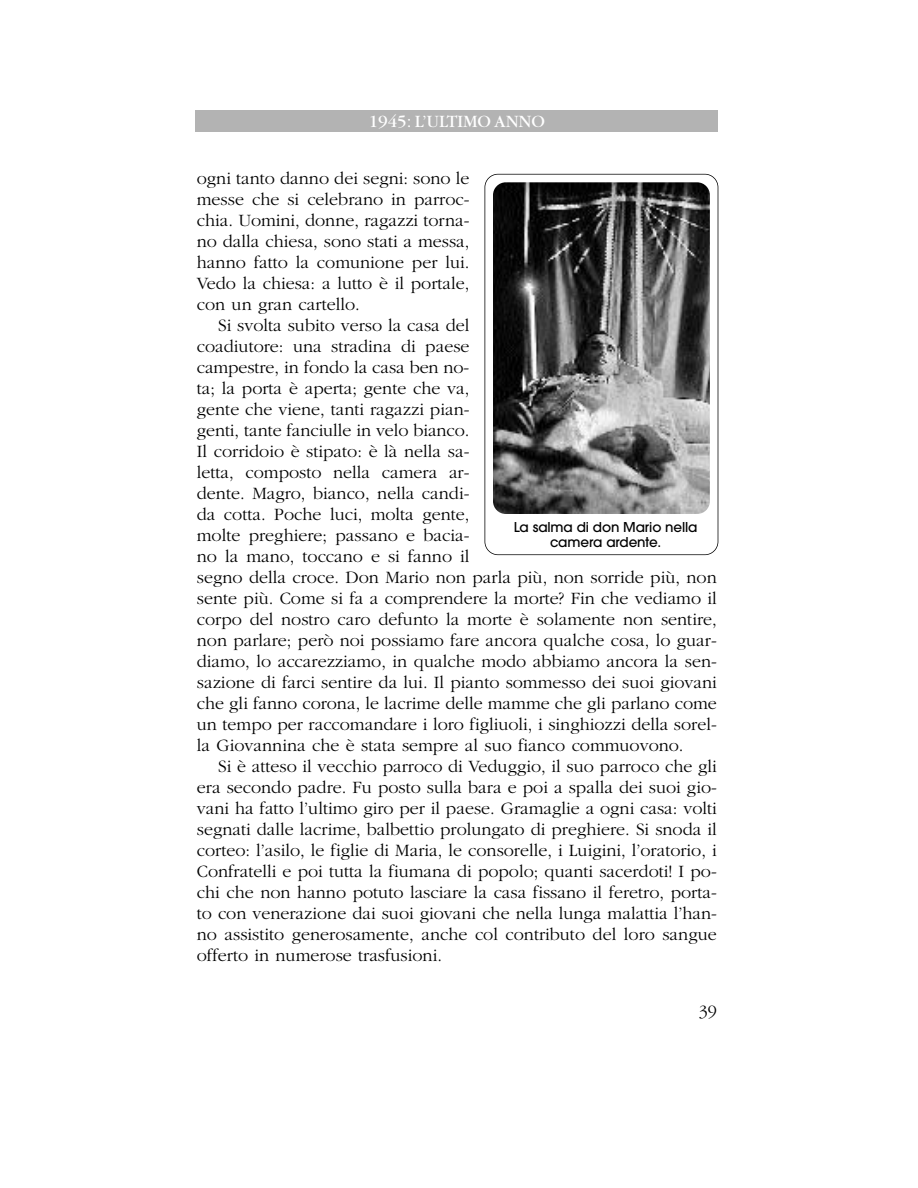
<style>
.page{position:relative;width:918px;height:1188px;background:#fff}
.page>*{position:absolute;margin:0;border:0;box-sizing:border-box;transform-origin:0 0}
.t1{font:300 18px/21px "Garamond";color:#000;text-align:justify}
.t2{font:18px "Garamond";color:#fff}
.t3{font:500 13.5px/15px "Avant Garde";letter-spacing:-.01em;color:#000;text-align:center}
</style>
<div class="page">
<div style="left:195px;top:110px;width:523px;height:21px;background:#b3b3b3"></div>
<div style="left:485px;top:174px;width:233px;height:381px;border:2px solid #000;border-radius:14px"></div>
<img style="left:493px;top:182px;width:217px;height:332px;border-radius:13px">
<p class="t2" style="left:369px;top:115px;width:178px">1945: L’ULTIMO ANNO</p>
<p class="t1" style="left:197px;top:169px;width:274px">ogni tanto danno dei segni: sono le messe che si celebrano in parroc&shy;chia. Uomini, donne, ragazzi torna&shy;no dalla chiesa, sono stati a messa, hanno fatto la comunione per lui.<br>Vedo la chiesa: a lutto è il portale, con un gran cartello.</p>
<p class="t1" style="left:197px;top:316px;width:522px;text-align:left;text-indent:21px">Si svolta subito verso la casa del<br>coadiutore: una stradina di paese<br>campestre, in fondo la casa ben no-<br>ta; la porta è aperta; gente che va,<br>gente che viene, tanti ragazzi pian-<br>genti, tante fanciulle in velo bianco.<br>Il corridoio è stipato: è là nella sa-<br>letta, composto nella camera ar-<br>dente. Magro, bianco, nella candi-<br>da cotta. Poche luci, molta gente,<br>molte preghiere; passano e bacia-<br>no la mano, toccano e si fanno il<br>segno della croce. Don Mario non parla più, non sorride più, non sente più. Come si fa a comprendere la morte? Fin che vediamo il corpo del nostro caro defunto la morte è solamente non sentire, non parlare; però noi possiamo fare ancora qualche cosa, lo guar&shy;diamo, lo accarezziamo, in qualche modo abbiamo ancora la sen&shy;sazione di farci sentire da lui. Il pianto sommesso dei suoi giovani che gli fanno corona, le lacrime delle mamme che gli parlano come un tempo per raccomandare i loro figliuoli, i singhiozzi della sorel&shy;la Giovannina che è stata sempre al suo fianco commuovono.</p>
<p class="t1" style="left:197px;top:757px;width:522px;text-indent:21px">Si è atteso il vecchio parroco di Veduggio, il suo parroco che gli era secondo padre. Fu posto sulla bara e poi a spalla dei suoi gio&shy;vani ha fatto l’ultimo giro per il paese. Gramaglie a ogni casa: volti segnati dalle lacrime, balbettio prolungato di preghiere. Si snoda il corteo: l’asilo, le figlie di Maria, le consorelle, i Luigini, l’oratorio, i Confratelli e poi tutta la fiumana di popolo; quanti sacerdoti! I po&shy;chi che non hanno potuto lasciare la casa fissano il feretro, porta&shy;to con venerazione dai suoi giovani che nella lunga malattia l’han&shy;no assistito generosamente, anche col contributo del loro sangue offerto in numerose trasfusioni.</p>
<p class="t3" style="left:514px;top:521px;width:185px">La salma di don Mario nella camera ardente.</p>
<p class="t1" style="left:699px;top:1002px;width:19px">39</p>
</div>
